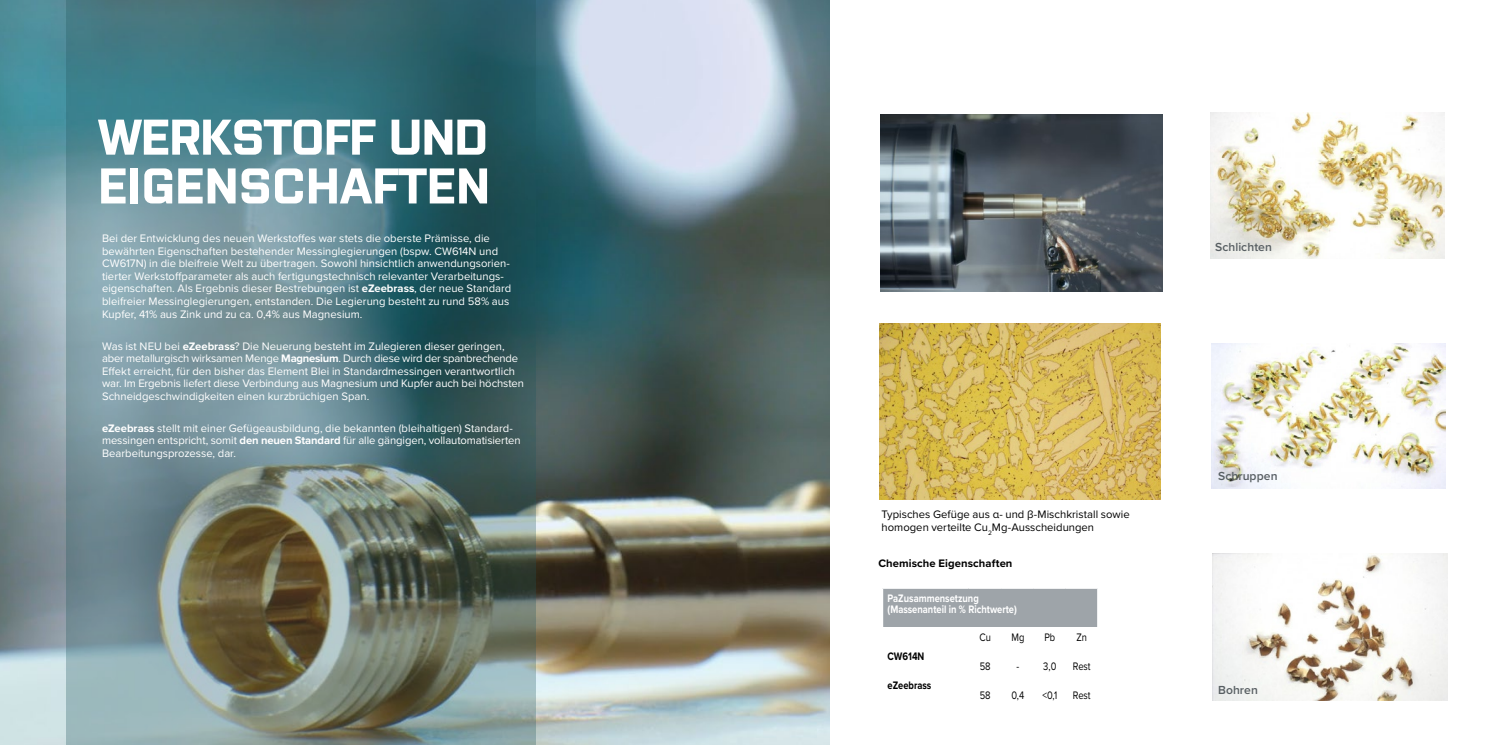
<style>
.page{position:relative;width:1489px;height:745px;background:#fff}
.page>*{position:absolute;margin:0;border:0;box-sizing:border-box;transform-origin:0 0}
.t1{font:700 50px/48.8px "Purista";color:#fff}
.t2{font:600 12.12px "Proxima Nova";letter-spacing:.005em;color:#575e62}
.t3{font:11.25px/12.5px "Proxima Nova";color:#fff}
.t4{font:11.25px/13.1px "Proxima Nova";color:#000}
.t5{font:700 11.25px/11.2px "Proxima Nova";color:#fff;scale:.83 1}
.t6{font:11.25px "Proxima Nova";color:#000;scale:.83 1}
.t7{font:700 11.25px "Proxima Nova";letter-spacing:.005em;color:#000}
.t8{font:700 11.25px "Proxima Nova";letter-spacing:.005em;color:#000;scale:.83 1}
.s1{font-weight:700}
</style>
<div class="page">
<img style="left:1212px;top:553px;width:235px;height:146px">
<img style="left:0;top:0;width:829px;height:744px">
<svg style="left:66px;top:0;width:469px;height:744px;background:#5d7c7e"></svg>
<img style="left:1210px;top:113px;width:234px;height:145px">
<img style="left:879px;top:323px;width:281px;height:176px">
<div style="left:882px;top:588px;width:215px;height:38px;background:#9ea4a9"></div>
<hr style="left:881px;top:588px;width:2px;height:38px;background:#fff">
<img style="left:1211px;top:343px;width:234px;height:145px">
<img style="left:880px;top:115px;width:282px;height:176px">
<h1 class="t1" style="left:98px;top:112px;width:393px">WERKSTOFF UND<br>EIGENSCHAFTEN</h1>
<p class="t3" style="left:102px;top:232px;width:411px">Bei der Entwicklung des neuen Werkstoffes war stets die oberste Prämisse, die bewährten Eigenschaften bestehender Messinglegierungen (bspw. CW614N und CW617N) in die bleifreie Welt zu übertragen. Sowohl hinsichtlich anwendungsorien&shy;tierter Werkstoffparameter als auch fertigungstechnisch relevanter Verarbeitungs&shy;eigenschaften. Als Ergebnis dieser Bestrebungen ist <span class="s1">eZeebrass</span>, der neue Standard bleifreier Messinglegierungen, entstanden. Die Legierung besteht zu rund 58% aus Kupfer, 41% aus Zink und zu ca. 0,4% aus Magnesium.</p>
<p class="t3" style="left:102px;top:339px;width:423px">Was ist NEU bei <span class="s1">eZeebrass</span>? Die Neuerung besteht im Zulegieren dieser geringen, aber metallurgisch wirksamen Menge <span class="s1">Magnesium</span>. Durch diese wird der spanbrechende Effekt erreicht, für den bisher das Element Blei in Standardmessingen verantwortlich war. Im Ergebnis liefert diese Verbindung aus Magnesium und Kupfer auch bei höchsten Schneidgeschwindigkeiten einen kurzbrüchigen Span.</p>
<p class="t3" style="left:102px;top:421px;width:420px"><span class="s1">eZeebrass</span> stellt mit einer Gefügeausbildung, die bekannten (bleihaltigen) Standard&shy;messingen entspricht, somit <span class="s1">den neuen Standard</span> für alle gängigen, vollautomatisierten<br>Bearbeitungsprozesse, dar.</p>
<p class="t2" style="left:1214px;top:237px;width:58px">Schlichten</p>
<p class="t4" style="left:881px;top:507px;width:250px">Typisches Gefüge aus α- und β-Mischkristall sowie homogen verteilte Cu<sub>2</sub>Mg-Ausscheidungen</p>
<p class="t7" style="left:878px;top:554px;width:136px">Chemische Eigenschaften</p>
<p class="t5" style="left:887px;top:592px;width:157px">PaZusammensetzung (Massenanteil in % Richtwerte)</p>
<p class="t6" style="left:979px;top:628px;width:15px">Cu</p>
<p class="t6" style="left:1011px;top:628px;width:17px">Mg</p>
<p class="t6" style="left:1044px;top:628px;width:15px">Pb</p>
<p class="t6" style="left:1076px;top:628px;width:14px">Zn</p>
<p class="t8" style="left:887px;top:647px;width:46px">CW614N</p>
<p class="t6" style="left:979px;top:657px;width:15px">58</p>
<p class="t6" style="left:1016px;top:657px;width:50px">- 3,0</p>
<p class="t6" style="left:1072px;top:657px;width:23px">Rest</p>
<p class="t8" style="left:887px;top:676px;width:54px">eZeebrass</p>
<p class="t6" style="left:979px;top:686px;width:15px">58</p>
<p class="t6" style="left:1011px;top:686px;width:17px">0,4</p>
<p class="t6" style="left:1042px;top:686px;width:19px">&lt;0,1</p>
<p class="t6" style="left:1072px;top:686px;width:23px">Rest</p>
<p class="t2" style="left:1217px;top:467px;width:61px">Schruppen</p>
<p class="t2" style="left:1217px;top:680px;width:41px">Bohren</p>
</div>
